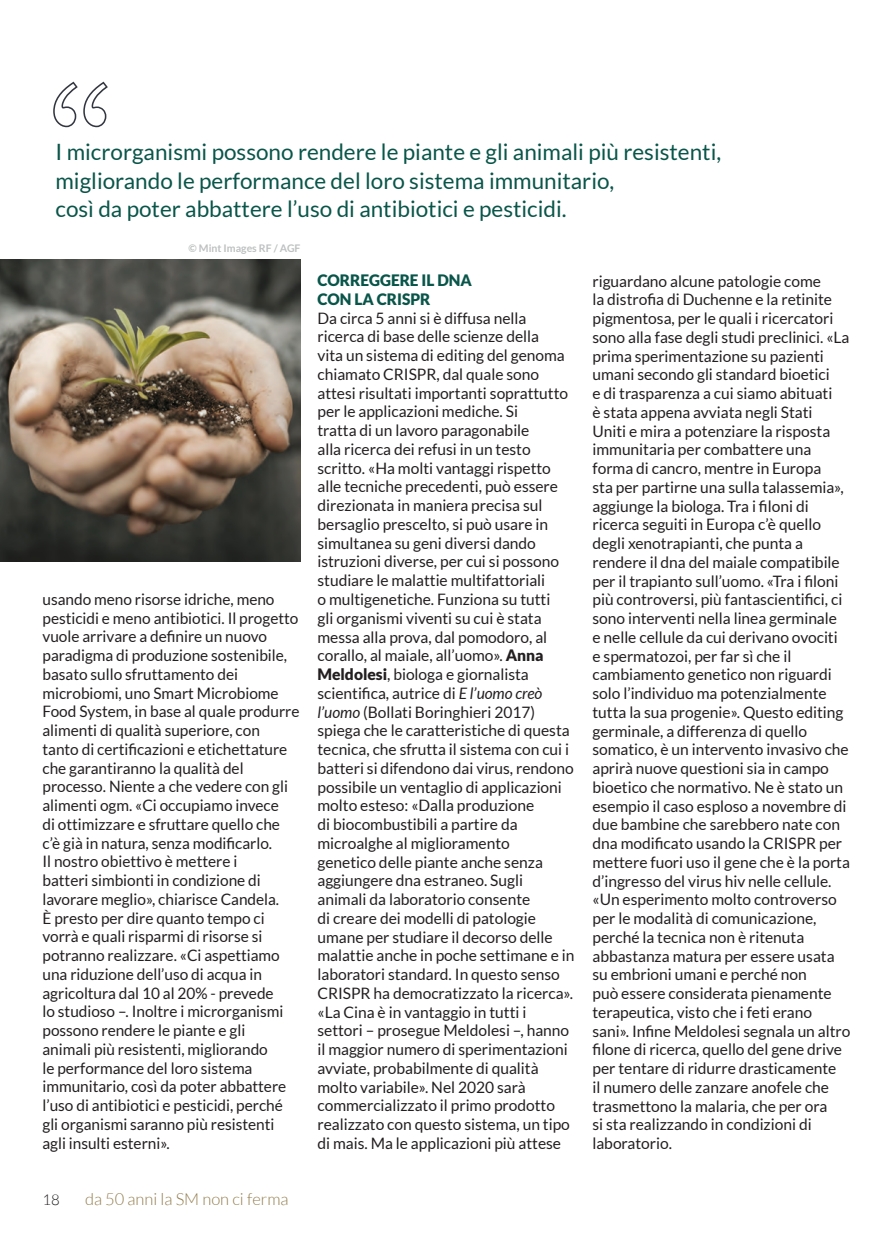
<style>
.page{position:relative;width:893px;height:1255px;background:#fff}
.page>*{position:absolute;margin:0;border:0;box-sizing:border-box;transform-origin:0 0}
.t1{font:150px "Century";color:#fff}
.t2{font:22.5px/28.5px "Lato";color:#095549}
.t3{font:300 16.5px "Lato";color:#937c4d}
.t4{font:15.75px/18.8px "Lato";color:#231f20}
.t5{font:900 15.75px/18.8px "Lato";color:#095549}
.t6{font:300 15px "Lato";color:#231f20}
.t7{font:700 10.5px "Lato";color:#bec0c1}
.s1{font-weight:900}
.s2{font-style:italic}
</style>
<div class="page">
<svg style="left:53px;top:81px;width:55px;height:47px"></svg>
<img style="left:0;top:260px;width:300px;height:301px">
<h1 class="t1" style="left:49px;top:15px;width:60px">“</h1>
<h2 class="t2" style="left:56px;top:138px;width:667px">I microrganismi possono rendere le piante e gli animali più resistenti, migliorando le performance del loro sistema immunitario,</h2>
<h2 class="t2" style="left:56px;top:195px;width:513px">così da poter abbattere l’uso di antibiotici e pesticidi.</h2>
<p class="t7" style="left:189px;top:242px;width:113px">© Mint Images RF / AGF</p>
<p class="t4" style="left:43px;top:589px;width:258px">usando meno risorse idriche, meno pesticidi e meno antibiotici. Il progetto vuole arrivare a definire un nuovo paradigma di produzione sostenibile, basato sullo sfruttamento dei microbiomi, uno Smart Microbiome Food System, in base al quale produrre alimenti di qualità superiore, con tanto di certificazioni e etichettature che garantiranno la qualità del processo. Niente a che vedere con gli alimenti ogm. «Ci occupiamo invece<br>di ottimizzare e sfruttare quello che c’è già in natura, senza modificarlo.<br>Il nostro obiettivo è mettere i<br>batteri simbionti in condizione di lavorare meglio», chiarisce Candela.<br>È presto per dire quanto tempo ci vorrà e quali risparmi di risorse si potranno realizzare. «Ci aspettiamo una riduzione dell’uso di acqua in agricoltura dal 10 al 20% - prevede<br>lo studioso –. Inoltre i microrganismi possono rendere le piante e gli<br>animali più resistenti, migliorando<br>le performance del loro sistema immunitario, così da poter abbattere l’uso di antibiotici e pesticidi, perché gli organismi saranno più resistenti agli insulti esterni».</p>
<p class="t6" style="left:43px;top:1191px;width:19px">18</p>
<p class="t3" style="left:85px;top:1189px;width:205px">da 50 anni la SM non ci ferma</p>
<p class="t5" style="left:317px;top:271px;width:156px">CORREGGERE IL DNA<br>CON LA CRISPR</p>
<p class="t4" style="left:317px;top:308px;width:258px">Da circa 5 anni si è diffusa nella ricerca di base delle scienze della<br>vita un sistema di editing del genoma chiamato CRISPR, dal quale sono attesi risultati importanti soprattutto per le applicazioni mediche. Si<br>tratta di un lavoro paragonabile<br>alla ricerca dei refusi in un testo scritto. «Ha molti vantaggi rispetto alle tecniche precedenti, può essere direzionata in maniera precisa sul bersaglio prescelto, si può usare in simultanea su geni diversi dando istruzioni diverse, per cui si possono studiare le malattie multifattoriali<br>o multigenetiche. Funziona su tutti<br>gli organismi viventi su cui è stata messa alla prova, dal pomodoro, al corallo, al maiale, all’uomo». <span class="s1">Anna Meldolesi</span>, biologa e giornalista scientifica, autrice di <span class="s2">E l’uomo creò l’uomo</span> (Bollati Boringhieri 2017) spiega che le caratteristiche di questa tecnica, che sfrutta il sistema con cui i batteri si difendono dai virus, rendono possibile un ventaglio di applicazioni molto esteso: «Dalla produzione<br>di biocombustibili a partire da microalghe al miglioramento<br>genetico delle piante anche senza aggiungere dna estraneo. Sugli animali da laboratorio consente<br>di creare dei modelli di patologie umane per studiare il decorso delle malattie anche in poche settimane e in laboratori standard. In questo senso CRISPR ha democratizzato la ricerca». «La Cina è in vantaggio in tutti i settori – prosegue Meldolesi –, hanno il maggior numero di sperimentazioni avviate, probabilmente di qualità molto variabile». Nel 2020 sarà commercializzato il primo prodotto realizzato con questo sistema, un tipo di mais. Ma le applicazioni più attese</p>
<p class="t4" style="left:592px;top:271px;width:259px">riguardano alcune patologie come<br>la distrofia di Duchenne e la retinite pigmentosa, per le quali i ricercatori sono alla fase degli studi preclinici. «La prima sperimentazione su pazienti umani secondo gli standard bioetici<br>e di trasparenza a cui siamo abituati<br>è stata appena avviata negli Stati<br>Uniti e mira a potenziare la risposta immunitaria per combattere una forma di cancro, mentre in Europa<br>sta per partirne una sulla talassemia», aggiunge la biologa. Tra i filoni di ricerca seguiti in Europa c’è quello degli xenotrapianti, che punta a rendere il dna del maiale compatibile per il trapianto sull’uomo. «Tra i filoni più controversi, più fantascientifici, ci sono interventi nella linea germinale<br>e nelle cellule da cui derivano ovociti<br>e spermatozoi, per far sì che il cambiamento genetico non riguardi solo l’individuo ma potenzialmente tutta la sua progenie». Questo editing germinale, a differenza di quello somatico, è un intervento invasivo che aprirà nuove questioni sia in campo bioetico che normativo. Ne è stato un esempio il caso esploso a novembre di due bambine che sarebbero nate con dna modificato usando la CRISPR per mettere fuori uso il gene che è la porta d’ingresso del virus hiv nelle cellule. «Un esperimento molto controverso per le modalità di comunicazione, perché la tecnica non è ritenuta abbastanza matura per essere usata su embrioni umani e perché non<br>può essere considerata pienamente terapeutica, visto che i feti erano sani». Infine Meldolesi segnala un altro filone di ricerca, quello del gene drive per tentare di ridurre drasticamente<br>il numero delle zanzare anofele che trasmettono la malaria, che per ora<br>si sta realizzando in condizioni di laboratorio.</p>
</div>
